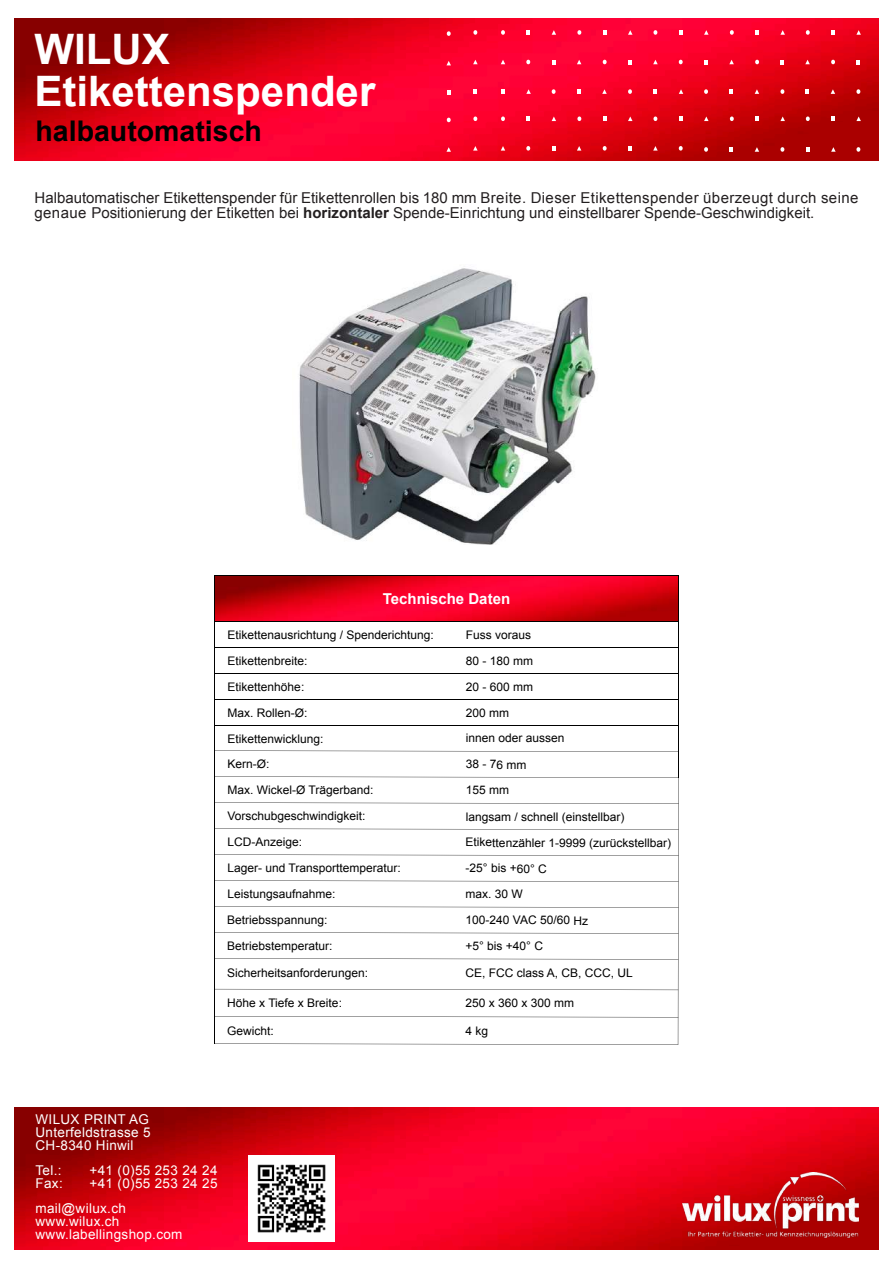
<style>
.page{position:relative;width:893px;height:1263px;background:#fff}
.page>*{position:absolute;margin:0;border:0;box-sizing:border-box;transform-origin:0 0}
.t1{font:700 42px/42px "Arial";color:#fff}
.t2{font:700 28.5px "Arial";color:#000}
.t3{font:15px/15px "Arial";color:#231f20}
.t4{font:700 15px "Arial";color:#fff}
.t5{font:13.5px/12.8px "Arial";letter-spacing:.025em;color:#fff}
.t6{font:11.85px/26px "Arial";color:#000}
.s1{font-weight:700}
</style>
<div class="page">
<img style="left:14px;top:18px;width:865px;height:142px">
<svg style="left:501px;top:116px;width:4px;height:5px"></svg>
<svg style="left:501px;top:30px;width:4px;height:5px"></svg>
<svg style="left:653px;top:116px;width:4px;height:5px"></svg>
<svg style="left:653px;top:30px;width:4px;height:5px"></svg>
<svg style="left:526px;top:146px;width:4px;height:5px"></svg>
<svg style="left:526px;top:60px;width:4px;height:4px"></svg>
<svg style="left:679px;top:146px;width:4px;height:5px"></svg>
<svg style="left:679px;top:60px;width:4px;height:4px"></svg>
<svg style="left:552px;top:89px;width:3px;height:5px"></svg>
<svg style="left:704px;top:89px;width:4px;height:5px"></svg>
<svg style="left:577px;top:116px;width:4px;height:5px"></svg>
<svg style="left:577px;top:30px;width:4px;height:5px"></svg>
<svg style="left:730px;top:116px;width:4px;height:5px"></svg>
<svg style="left:730px;top:30px;width:4px;height:5px"></svg>
<svg style="left:603px;top:146px;width:4px;height:5px"></svg>
<svg style="left:603px;top:60px;width:4px;height:4px"></svg>
<svg style="left:755px;top:60px;width:4px;height:4px"></svg>
<svg style="left:628px;top:89px;width:4px;height:5px"></svg>
<svg style="left:780px;top:89px;width:4px;height:5px"></svg>
<svg style="left:526px;top:116px;width:4px;height:5px"></svg>
<svg style="left:526px;top:30px;width:4px;height:5px"></svg>
<svg style="left:679px;top:116px;width:4px;height:5px"></svg>
<svg style="left:679px;top:30px;width:4px;height:5px"></svg>
<svg style="left:552px;top:146px;width:3px;height:5px"></svg>
<svg style="left:552px;top:60px;width:3px;height:4px"></svg>
<svg style="left:704px;top:60px;width:4px;height:4px"></svg>
<svg style="left:577px;top:89px;width:4px;height:5px"></svg>
<svg style="left:729px;top:89px;width:4px;height:5px"></svg>
<svg style="left:501px;top:89px;width:4px;height:5px"></svg>
<svg style="left:653px;top:89px;width:4px;height:5px"></svg>
<svg style="left:603px;top:116px;width:4px;height:5px"></svg>
<svg style="left:603px;top:30px;width:4px;height:5px"></svg>
<svg style="left:755px;top:116px;width:4px;height:5px"></svg>
<svg style="left:755px;top:30px;width:4px;height:5px"></svg>
<svg style="left:628px;top:146px;width:4px;height:5px"></svg>
<svg style="left:628px;top:60px;width:4px;height:4px"></svg>
<svg style="left:780px;top:60px;width:4px;height:4px"></svg>
<svg style="left:552px;top:116px;width:4px;height:5px"></svg>
<svg style="left:552px;top:30px;width:4px;height:5px"></svg>
<svg style="left:704px;top:116px;width:4px;height:5px"></svg>
<svg style="left:704px;top:30px;width:4px;height:5px"></svg>
<svg style="left:577px;top:146px;width:4px;height:5px"></svg>
<svg style="left:577px;top:60px;width:4px;height:4px"></svg>
<svg style="left:729px;top:60px;width:5px;height:4px"></svg>
<svg style="left:602px;top:89px;width:5px;height:5px"></svg>
<svg style="left:755px;top:89px;width:4px;height:5px"></svg>
<svg style="left:526px;top:89px;width:5px;height:5px"></svg>
<svg style="left:679px;top:89px;width:4px;height:5px"></svg>
<svg style="left:628px;top:116px;width:4px;height:5px"></svg>
<svg style="left:628px;top:30px;width:4px;height:5px"></svg>
<svg style="left:780px;top:116px;width:5px;height:5px"></svg>
<svg style="left:856px;top:147px;width:4px;height:5px"></svg>
<svg style="left:704px;top:147px;width:4px;height:5px"></svg>
<svg style="left:780px;top:147px;width:4px;height:5px"></svg>
<svg style="left:729px;top:147px;width:4px;height:5px"></svg>
<svg style="left:806px;top:147px;width:4px;height:5px"></svg>
<svg style="left:755px;top:147px;width:4px;height:5px"></svg>
<svg style="left:831px;top:147px;width:4px;height:5px"></svg>
<svg style="left:780px;top:30px;width:5px;height:5px"></svg>
<svg style="left:806px;top:116px;width:4px;height:5px"></svg>
<svg style="left:806px;top:30px;width:4px;height:5px"></svg>
<svg style="left:831px;top:60px;width:4px;height:4px"></svg>
<svg style="left:856px;top:89px;width:4px;height:5px"></svg>
<svg style="left:805px;top:89px;width:4px;height:5px"></svg>
<svg style="left:831px;top:116px;width:4px;height:5px"></svg>
<svg style="left:831px;top:30px;width:4px;height:5px"></svg>
<svg style="left:856px;top:60px;width:4px;height:4px"></svg>
<svg style="left:805px;top:60px;width:5px;height:4px"></svg>
<svg style="left:831px;top:89px;width:4px;height:5px"></svg>
<svg style="left:856px;top:116px;width:5px;height:5px"></svg>
<svg style="left:856px;top:30px;width:5px;height:5px"></svg>
<svg style="left:501px;top:146px;width:4px;height:5px"></svg>
<svg style="left:501px;top:60px;width:4px;height:4px"></svg>
<svg style="left:473px;top:116px;width:4px;height:5px"></svg>
<svg style="left:473px;top:30px;width:4px;height:5px"></svg>
<svg style="left:473px;top:89px;width:4px;height:5px"></svg>
<svg style="left:473px;top:146px;width:5px;height:5px"></svg>
<svg style="left:473px;top:60px;width:5px;height:4px"></svg>
<svg style="left:447px;top:118px;width:4px;height:4px"></svg>
<svg style="left:447px;top:31px;width:4px;height:5px"></svg>
<svg style="left:447px;top:90px;width:4px;height:5px"></svg>
<svg style="left:446px;top:147px;width:5px;height:5px"></svg>
<svg style="left:446px;top:61px;width:5px;height:4px"></svg>
<svg style="left:653px;top:146px;width:5px;height:5px"></svg>
<svg style="left:653px;top:60px;width:5px;height:4px"></svg>
<img style="left:215px;top:576px;width:463px;height:45px">
<svg style="left:214px;top:622px;width:465px;height:423px"></svg>
<hr style="left:214px;top:575px;width:465px;height:1px;background:#000">
<hr style="left:214px;top:621px;width:465px;height:1px;background:#000">
<hr style="left:214px;top:576px;width:1px;height:45px;background:#000">
<hr style="left:678px;top:576px;width:1px;height:45px;background:#000">
<img style="left:299px;top:268px;width:297px;height:276px">
<img style="left:14px;top:1107px;width:865px;height:142px">
<img style="left:683px;top:1172px;width:175px;height:66px">
<img style="left:248px;top:1155px;width:87px;height:87px">
<h1 class="t1" style="left:35px;top:32px;width:342px">WILUX<br>Etikettenspender</h1>
<h2 class="t2" style="left:36px;top:120px;width:228px">halbautomatisch</h2>
<p class="t3" style="left:35px;top:192px;width:825px">Halbautomatischer Etikettenspender für Etikettenrollen bis 180 mm Breite. Dieser Etikettenspender überzeugt durch seine genaue Positionierung der Etiketten bei <span class="s1">horizontaler</span> Spende-Einrichtung und einstellbarer Spende-Geschwindigkeit.</p>
<p class="t4" style="left:383px;top:593px;width:129px">Technische Daten</p>
<p class="t6" style="left:228px;top:622px;width:208px">Etikettenausrichtung / Spenderichtung:<br>Etikettenbreite:</p>
<p class="t6" style="left:228px;top:675px;width:82px">Etikettenhöhe:<br>Max. Rollen-Ø:</p>
<p class="t6" style="left:228px;top:727px;width:98px">Etikettenwicklung:</p>
<p class="t6" style="left:227px;top:752px;width:148px">Kern-Ø:<br>Max. Wickel-Ø Trägerband:</p>
<p class="t6" style="left:227px;top:804px;width:175px">Vorschubgeschwindigkeit:<br>LCD-Anzeige:<br>Lager- und Transporttemperatur:<br>Leistungsaufnahme:<br>Betriebsspannung:<br>Betriebstemperatur:</p>
<p class="t6" style="left:227px;top:961px;width:142px">Sicherheitsanforderungen:</p>
<p class="t6" style="left:227px;top:991px;width:116px">Höhe x Tiefe x Breite:</p>
<p class="t6" style="left:227px;top:1018px;width:48px">Gewicht:</p>
<p class="t5" style="left:36px;top:1114px;width:117px;text-align:justify">WILUX PRINT AG Unterfeldstrasse 5<br>CH-8340 Hinwil</p>
<p class="t5" style="left:36px;top:1165px;width:28px">Tel.:</p>
<p class="t5" style="left:90px;top:1165px;width:129px">+41 (0)55 253 24 24</p>
<p class="t5" style="left:36px;top:1178px;width:29px">Fax:</p>
<p class="t5" style="left:36px;top:1171px;width:183px;line-height:25.5px;text-indent:54px">+41 (0)55 253 24 25 mail@wilux.ch</p>
<p class="t5" style="left:36px;top:1216px;width:148px">www.wilux.ch www.labellingshop.com</p>
<p class="t6" style="left:466px;top:622px;width:69px">Fuss voraus<br>80 - 180 mm</p>
<p class="t6" style="left:466px;top:675px;width:100px">20 - 600 mm<br>200 mm<br>innen oder aussen</p>
<p class="t6" style="left:466px;top:752px;width:62px">38 - 76 mm<br>155 mm</p>
<p class="t6" style="left:465px;top:805px;width:207px">langsam / schnell (einstellbar)<br>Etikettenzähler 1-9999 (zurückstellbar) -25° bis +60° C<br>max. 30 W<br>100-240 VAC 50/60 Hz<br>+5° bis +40° C</p>
<p class="t6" style="left:465px;top:961px;width:169px">CE, FCC class A, CB, CCC, UL</p>
<p class="t6" style="left:465px;top:991px;width:110px">250 x 360 x 300 mm</p>
<p class="t6" style="left:465px;top:1018px;width:24px">4 kg</p>
</div>
